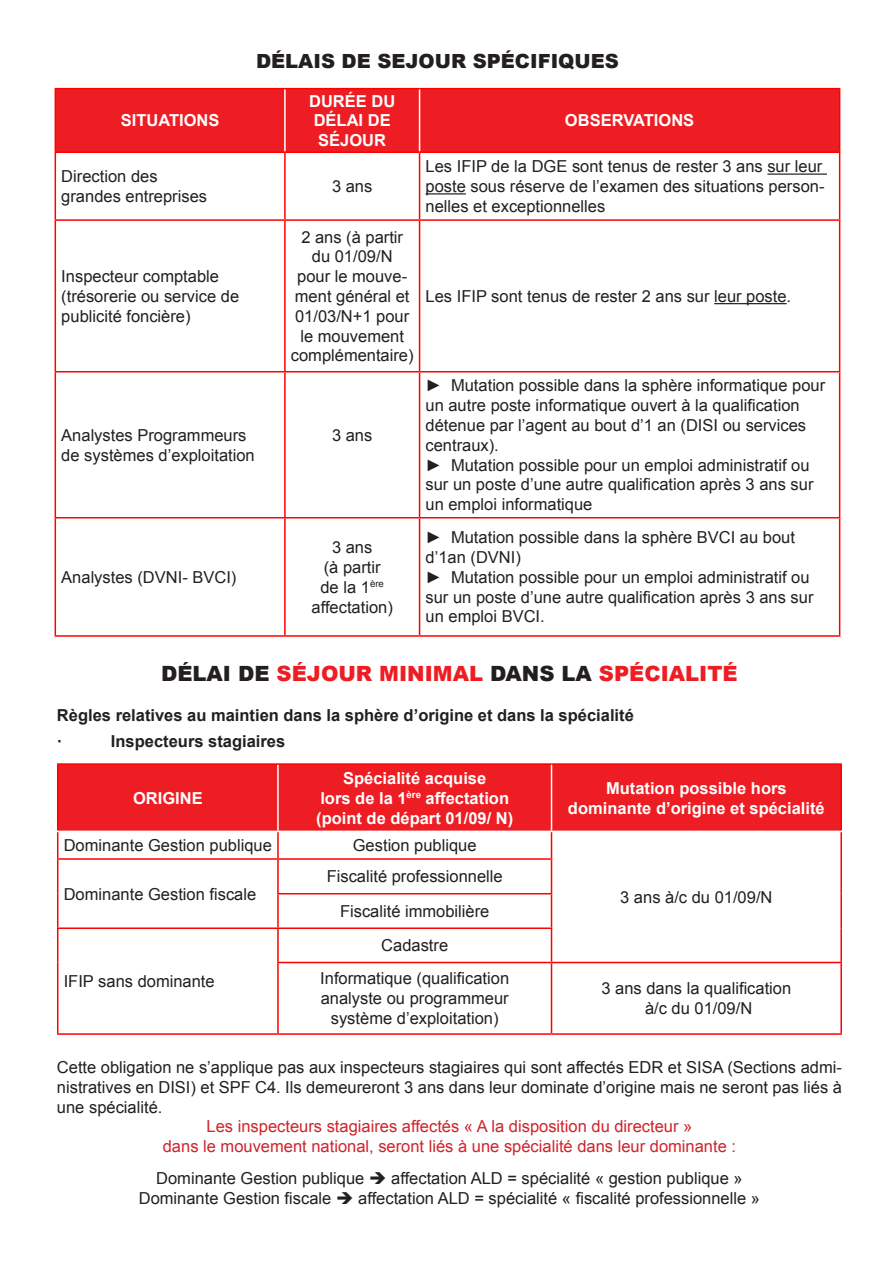
<style>
.page{position:relative;width:893px;height:1263px;background:#fff}
.page>*{position:absolute;margin:0;border:0;box-sizing:border-box;transform-origin:0 0}
.t1{font:900 21px "Arial";color:#ee1d23}
.t2{font:900 19.5px "Arial";color:#231f20}
.t3{font:16.5px/19.8px "Arial";color:#231f20;text-align:center}
.t4{font:700 16.5px/19.8px "Arial";color:#fff;text-align:center}
.t5{font:16.5px/19.8px "Arial";color:#d1232a;text-align:center}
.t6{font:700 16.5px/25.8px "Arial";color:#231f20}
.s1{font-weight:700}
.s2{color:#231f20}
</style>
<div class="page">
<div style="left:56px;top:89px;width:783px;height:62px;background:#ee1d23"></div>
<svg style="left:56px;top:153px;width:783px;height:482px"></svg>
<hr style="left:55px;top:89px;width:1px;height:62px;background:#f00">
<hr style="left:55px;top:88px;width:230px;height:1px;background:#f00">
<hr style="left:285px;top:88px;width:135px;height:1px;background:#f00">
<hr style="left:420px;top:88px;width:420px;height:1px;background:#f00">
<hr style="left:284px;top:89px;width:2px;height:62px;background:#fff">
<hr style="left:419px;top:89px;width:1px;height:62px;background:#fff">
<hr style="left:839px;top:89px;width:1px;height:62px;background:#f00">
<hr style="left:55px;top:151px;width:230px;height:2px;background:#f00">
<hr style="left:55px;top:153px;width:1px;height:66px;background:#f00">
<hr style="left:285px;top:151px;width:135px;height:2px;background:#f00">
<hr style="left:284px;top:153px;width:2px;height:66px;background:#f00">
<hr style="left:420px;top:151px;width:420px;height:2px;background:#f00">
<hr style="left:419px;top:153px;width:1px;height:66px;background:#f00">
<hr style="left:839px;top:153px;width:1px;height:66px;background:#f00">
<hr style="left:55px;top:219px;width:230px;height:2px;background:#f00">
<hr style="left:55px;top:221px;width:1px;height:150px;background:#f00">
<hr style="left:285px;top:219px;width:135px;height:2px;background:#f00">
<hr style="left:284px;top:221px;width:2px;height:150px;background:#f00">
<hr style="left:420px;top:219px;width:420px;height:2px;background:#f00">
<hr style="left:419px;top:221px;width:1px;height:150px;background:#f00">
<hr style="left:839px;top:221px;width:1px;height:150px;background:#f00">
<hr style="left:55px;top:371px;width:230px;height:1px;background:#f00">
<hr style="left:55px;top:372px;width:1px;height:145px;background:#f00">
<hr style="left:285px;top:371px;width:135px;height:1px;background:#f00">
<hr style="left:284px;top:372px;width:2px;height:145px;background:#f00">
<hr style="left:420px;top:371px;width:420px;height:1px;background:#f00">
<hr style="left:419px;top:372px;width:1px;height:145px;background:#f00">
<hr style="left:839px;top:372px;width:1px;height:145px;background:#f00">
<hr style="left:55px;top:517px;width:230px;height:1px;background:#f00">
<hr style="left:55px;top:518px;width:1px;height:117px;background:#f00">
<hr style="left:285px;top:517px;width:135px;height:1px;background:#f00">
<hr style="left:284px;top:518px;width:2px;height:117px;background:#f00">
<hr style="left:420px;top:517px;width:420px;height:1px;background:#f00">
<hr style="left:419px;top:518px;width:1px;height:117px;background:#f00">
<hr style="left:839px;top:518px;width:1px;height:117px;background:#f00">
<hr style="left:55px;top:635px;width:230px;height:2px;background:#f00">
<hr style="left:285px;top:635px;width:135px;height:2px;background:#f00">
<hr style="left:420px;top:635px;width:420px;height:2px;background:#f00">
<hr style="left:767px;top:173px;width:60px;height:2px;background:#231f20">
<hr style="left:426px;top:193px;width:40px;height:1px;background:#231f20">
<hr style="left:714px;top:303px;width:73px;height:1px;background:#231f20">
<div style="left:58px;top:765px;width:782px;height:66px;background:#ee1d23"></div>
<svg style="left:57px;top:832px;width:1px;height:26px"></svg>
<hr style="left:277px;top:832px;width:2px;height:26px;background:#f00">
<svg style="left:551px;top:832px;width:1px;height:26px"></svg>
<hr style="left:840px;top:832px;width:2px;height:27px;background:#f00">
<hr style="left:57px;top:858px;width:221px;height:2px;background:#f00">
<hr style="left:57px;top:860px;width:1px;height:34px;background:#f00">
<hr style="left:278px;top:858px;width:274px;height:2px;background:#f00">
<hr style="left:277px;top:860px;width:2px;height:33px;background:#f00">
<hr style="left:551px;top:860px;width:1px;height:33px;background:#f00">
<hr style="left:840px;top:859px;width:2px;height:35px;background:#f00">
<hr style="left:57px;top:894px;width:1px;height:33px;background:#f00">
<hr style="left:277px;top:893px;width:275px;height:1px;background:#f00">
<hr style="left:277px;top:894px;width:2px;height:33px;background:#f00">
<hr style="left:551px;top:894px;width:1px;height:33px;background:#f00">
<hr style="left:840px;top:894px;width:2px;height:34px;background:#f00">
<hr style="left:57px;top:927px;width:221px;height:2px;background:#f00">
<hr style="left:57px;top:929px;width:1px;height:33px;background:#f00">
<hr style="left:278px;top:927px;width:274px;height:2px;background:#f00">
<hr style="left:277px;top:929px;width:2px;height:33px;background:#f00">
<hr style="left:551px;top:929px;width:1px;height:33px;background:#f00">
<hr style="left:840px;top:928px;width:2px;height:34px;background:#f00">
<hr style="left:57px;top:962px;width:1px;height:71px;background:#f00">
<hr style="left:277px;top:962px;width:274px;height:1px;background:#f00">
<hr style="left:277px;top:963px;width:2px;height:70px;background:#f00">
<hr style="left:551px;top:962px;width:291px;height:1px;background:#f00">
<hr style="left:551px;top:963px;width:1px;height:70px;background:#f00">
<hr style="left:840px;top:963px;width:2px;height:70px;background:#f00">
<hr style="left:57px;top:1033px;width:221px;height:2px;background:#f00">
<hr style="left:278px;top:1033px;width:273px;height:2px;background:#f00">
<hr style="left:551px;top:1033px;width:291px;height:2px;background:#f00">
<hr style="left:57px;top:763px;width:221px;height:2px;background:#f00">
<hr style="left:57px;top:765px;width:1px;height:66px;background:#f00">
<hr style="left:278px;top:763px;width:273px;height:2px;background:#f00">
<hr style="left:551px;top:763px;width:291px;height:2px;background:#f00">
<hr style="left:840px;top:765px;width:2px;height:66px;background:#f00">
<hr style="left:277px;top:765px;width:2px;height:66px;background:#fff">
<hr style="left:551px;top:765px;width:1px;height:66px;background:#fff">
<p class="t4" style="left:121px;top:111px;width:100px">SITUATIONS</p>
<p class="t2" style="left:256px;top:47px;width:364px">DÉLAIS DE SEJOUR SPÉCIFIQUES</p>
<p class="t4" style="left:309px;top:91px;width:88px;text-align:left">DURÉE DU<br>DÉLAI DE<br>SÉJOUR</p>
<p class="t4" style="left:565px;top:111px;width:131px">OBSERVATIONS</p>
<p class="t3" style="left:61px;top:167px;width:147px;text-align:left">Direction des grandes entreprises</p>
<p class="t3" style="left:332px;top:177px;width:42px">3 ans</p>
<p class="t3" style="left:61px;top:267px;width:179px;text-align:left">Inspecteur comptable (trésorerie ou service de publicité foncière)</p>
<p class="t3" style="left:291px;top:227px;width:124px">2 ans (à partir du 01/09/N<br>pour le mouve&shy;ment général et<br>01/03/N+1 pour le mouvement complémentaire)</p>
<p class="t3" style="left:61px;top:425px;width:195px;text-align:left">Analystes Programmeurs de systèmes d’exploitation</p>
<p class="t3" style="left:332px;top:425px;width:42px">3 ans</p>
<p class="t3" style="left:426px;top:157px;width:400px;text-align:left">Les IFIP de la DGE sont tenus de rester 3 ans sur leur poste sous réserve de l’examen des situations person&shy;nelles et exceptionnelles</p>
<p class="t3" style="left:426px;top:286px;width:367px">Les IFIP sont tenus de rester 2 ans sur leur poste.</p>
<p class="t3" style="left:426px;top:376px;width:401px;text-align:left"><span class="s1">►</span> Mutation possible dans la sphère informatique pour un autre poste informatique ouvert à la qualification détenue par l’agent au bout d’1 an (DISI ou services centraux).<br><span class="s1">►</span> Mutation possible pour un emploi administratif ou sur un poste d’une autre qualification après 3 ans sur un emploi informatique</p>
<p class="t3" style="left:61px;top:567px;width:177px">Analystes (DVNI- BVCI)</p>
<p class="t3" style="left:312px;top:538px;width:83px">3 ans<br>(à partir<br>de la 1<sup>ère </sup>affectation)</p>
<p class="t3" style="left:426px;top:528px;width:389px;text-align:left"><span class="s1">►</span> Mutation possible dans la sphère BVCI au bout d’1an (DVNI)<br><span class="s1">►</span> Mutation possible pour un emploi administratif ou sur un poste d’une autre qualification après 3 ans sur un emploi BVCI.</p>
<p class="t1" style="left:161px;top:659px;width:578px"><span class="s2">DÉLAI DE</span> SÉJOUR MINIMAL <span class="s2">DANS LA</span> SPÉCIALITÉ</p>
<p class="t6" style="left:57px;top:703px;width:578px">Règles relatives au maintien dans la sphère d’origine et dans la spécialité ·</p>
<p class="t6" style="left:111px;top:729px;width:176px">Inspecteurs stagiaires</p>
<p class="t4" style="left:133px;top:788px;width:71px">ORIGINE</p>
<p class="t4" style="left:316px;top:769px;width:199px">Spécialité acquise<br>lors de la 1<sup>ère</sup> affectation (point de départ 01/09/ N)</p>
<p class="t4" style="left:568px;top:779px;width:258px">Mutation possible hors dominante d’origine et spécialité</p>
<p class="t3" style="left:64px;top:836px;width:210px">Dominante Gestion publique</p>
<p class="t3" style="left:353px;top:836px;width:125px">Gestion publique</p>
<p class="t3" style="left:64px;top:884px;width:194px">Dominante Gestion fiscale</p>
<p class="t3" style="left:620px;top:887px;width:154px">3 ans à/c du 01/09/N</p>
<p class="t3" style="left:327px;top:859px;width:178px;line-height:34.7px">Fiscalité professionnelle<br>Fiscalité immobilière</p>
<p class="t3" style="left:64px;top:972px;width:153px">IFIP sans dominante</p>
<p class="t3" style="left:320px;top:929px;width:190px;line-height:33.2px">Cadastre<br>Informatique (qualification</p>
<p class="t3" style="left:321px;top:989px;width:189px">analyste ou programmeur système d’exploitation)</p>
<p class="t3" style="left:601px;top:979px;width:191px">3 ans dans la qualification à/c du 01/09/N</p>
<p class="t3" style="left:57px;top:1057px;width:786px;text-align:justify">Cette obligation ne s’applique pas aux inspecteurs stagiaires qui sont affectés EDR et SISA (Sections admi&shy;nistratives en DISI) et SPF C4. Ils demeureront 3 ans dans leur dominate d’origine mais ne seront pas liés à une spécialité.</p>
<p class="t5" style="left:163px;top:1117px;width:575px">Les inspecteurs stagiaires affectés « A la disposition du directeur »<br>dans le mouvement national, seront liés à une spécialité dans leur dominante :</p>
<p class="t3" style="left:139px;top:1168px;width:623px">Dominante Gestion publique ➔ affectation ALD = spécialité « gestion publique »<br>Dominante Gestion fiscale ➔ affectation ALD = spécialité « fiscalité professionnelle »</p>
</div>
